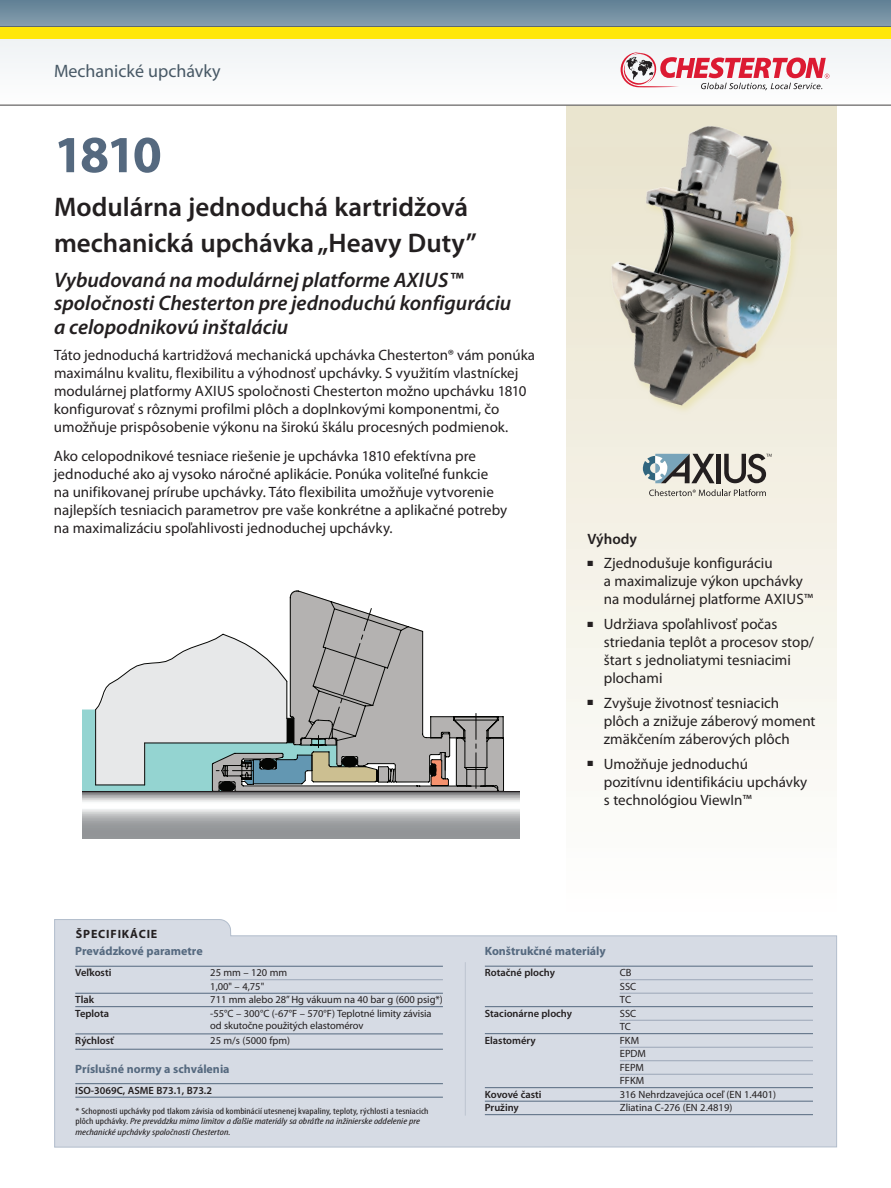
<style>
.page{position:relative;width:891px;height:1188px;background:#fff}
.page>*{position:absolute;margin:0;border:0;box-sizing:border-box;transform-origin:0 0}
.t1{font:700 52.5px "Myriad Pro";color:#55697f}
.t2{font:600 27px/36px "Myriad Pro";color:#231f20}
.t3{font:italic 600 21px/23.2px "Myriad Pro";color:#231f20}
.t4{font:18px "Myriad Pro";color:#475865}
.t5{font:15px/18px "Myriad Pro";color:#231f20}
.t6{font:600 15px "Myriad Pro";color:#231f20}
.t7{font:700 12px "Myriad Pro";color:#55697f}
.t8{font:700 12px "Myriad Pro";letter-spacing:.07em;color:#231f20}
.t9{font:10.5px/13.5px "Myriad Pro";color:#231f20}
.t10{font:600 10.5px "Myriad Pro";color:#231f20}
.t11{font:italic condensed 9px/10.5px "Myriad Pro";color:#231f20;scale:1.27 1}
.s1{font-style:normal}
</style>
<div class="page">
<svg style="left:567px;top:105px;width:270px;height:664px"></svg>
<svg style="left:0;top:0;width:891px;height:27px;background:#718d9f"></svg>
<div style="left:0;top:39px;width:891px;height:66px;background:#f6f8f9"></div>
<svg style="left:621px;top:52px;width:208px;height:38px"></svg>
<div style="left:0;top:27px;width:891px;height:12px;background:#ffe709"></div>
<svg style="left:54px;top:919px;width:783px;height:229px;background:#d6dbe4"></svg>
<hr style="left:485px;top:966px;width:328px;height:1px;background:#55697f">
<hr style="left:620px;top:979px;width:193px;height:1px;background:#9ba6b7">
<hr style="left:620px;top:993px;width:193px;height:1px;background:#9ba6b7">
<hr style="left:485px;top:1006px;width:328px;height:1px;background:#55697f">
<hr style="left:620px;top:1020px;width:193px;height:1px;background:#9ba6b7">
<hr style="left:485px;top:1033px;width:328px;height:1px;background:#55697f">
<hr style="left:620px;top:1047px;width:193px;height:1px;background:#9ba6b7">
<hr style="left:620px;top:1060px;width:193px;height:1px;background:#9ba6b7">
<hr style="left:620px;top:1074px;width:193px;height:1px;background:#9ba6b7">
<hr style="left:485px;top:1087px;width:328px;height:1px;background:#55697f">
<hr style="left:485px;top:1101px;width:328px;height:1px;background:#55697f">
<hr style="left:485px;top:1114px;width:328px;height:1px;background:#55697f">
<hr style="left:75px;top:966px;width:368px;height:1px;background:#55697f">
<hr style="left:210px;top:979px;width:233px;height:1px;background:#9ba6b7">
<hr style="left:75px;top:993px;width:368px;height:1px;background:#55697f">
<hr style="left:75px;top:1006px;width:368px;height:1px;background:#55697f">
<hr style="left:75px;top:1034px;width:368px;height:1px;background:#55697f">
<hr style="left:75px;top:1049px;width:368px;height:1px;background:#55697f">
<hr style="left:75px;top:1083px;width:368px;height:1px;background:#55697f">
<hr style="left:75px;top:1097px;width:368px;height:1px;background:#55697f">
<hr style="left:465px;top:962px;width:1px;height:154px;background:#bdc4d0">
<svg style="left:289px;top:590px;width:63px;height:18px"></svg>
<svg style="left:82px;top:608px;width:437px;height:231px"></svg>
<svg style="left:649px;top:489px;width:117px;height:7px"></svg>
<svg style="left:643px;top:454px;width:72px;height:29px;background:#96a0a2"></svg>
<div style="left:716px;top:454px;width:5px;height:29px;background:#231f20"></div>
<svg style="left:724px;top:454px;width:48px;height:29px"></svg>
<img style="left:568px;top:123px;width:269px;height:314px">
<p class="t4" style="left:54px;top:60px;width:168px">Mechanické upchávky</p>
<h1 class="t1" style="left:54px;top:120px;width:109px">1810</h1>
<h2 class="t2" style="left:54px;top:188px;width:424px">Modulárna jednoduchá kartridžová mechanická upchávka „Heavy Duty”</h2>
<h3 class="t3" style="left:54px;top:268px;width:459px">Vybudovaná na modulárnej platforme AXIUS™ spoločnosti Chesterton pre jednoduchú konfiguráciu a celopodnikovú inštaláciu</h3>
<p class="t5" style="left:54px;top:346px;width:483px">Táto jednoduchá kartridžová mechanická upchávka Chesterton® vám ponúka maximálnu kvalitu, flexibilitu a výhodnosť upchávky. S využitím vlastníckej modulárnej platformy AXIUS spoločnosti Chesterton možno upchávku 1810 konfigurovať s rôznymi profilmi plôch a doplnkovými komponentmi, čo umožňuje prispôsobenie výkonu na širokú škálu procesných podmienok.</p>
<p class="t5" style="left:54px;top:446px;width:455px">Ako celopodnikové tesniace riešenie je upchávka 1810 efektívna pre jednoduché ako aj vysoko náročné aplikácie. Ponúka voliteľné funkcie na unifikovanej prírube upchávky. Táto flexibilita umožňuje vytvorenie najlepších tesniacich parametrov pre vaše konkrétne a aplikačné potreby na maximalizáciu spoľahlivosti jednoduchej upchávky.</p>
<p class="t6" style="left:587px;top:529px;width:51px">Výhody</p>
<p class="t5" style="left:604px;top:554px;width:211px;text-indent:-17px">■ Zjednodušuje konfiguráciu<br>a maximalizuje výkon upchávky na modulárnej platforme AXIUS™</p>
<p class="t5" style="left:604px;top:615px;width:212px;text-indent:-17px">■ Udržiava spoľahlivosť počas striedania teplôt a procesov stop/ štart s jednoliatymi tesniacimi plochami</p>
<p class="t5" style="left:604px;top:694px;width:213px;text-indent:-16px">■ Zvyšuje životnosť tesniacich plôch a znižuje záberový moment zmäkčením záberových plôch</p>
<p class="t5" style="left:604px;top:754px;width:205px;text-indent:-17px">■ Umožňuje jednoduchú pozitívnu identifikáciu upchávky s technológiou ViewIn™</p>
<p class="t8" style="left:76px;top:926px;width:83px">ŠPECIFIKÁCIE</p>
<p class="t7" style="left:75px;top:944px;width:129px">Prevádzkové parametre</p>
<p class="t10" style="left:75px;top:966px;width:38px">Veľkosti</p>
<p class="t9" style="left:210px;top:966px;width:78px">25 mm – 120 mm<br>1,00" – 4,75"</p>
<p class="t10" style="left:75px;top:993px;width:20px">Tlak</p>
<p class="t9" style="left:210px;top:993px;width:234px">711 mm alebo 28” Hg vákuum na 40 bar g (600 psig*)</p>
<p class="t10" style="left:75px;top:1007px;width:35px">Teplota</p>
<p class="t9" style="left:210px;top:1007px;width:223px;line-height:12px">-55°C – 300°C (-67°F – 570°F) Teplotné limity závisia od skutočne použitých elastomérov</p>
<p class="t10" style="left:75px;top:1034px;width:40px">Rýchlosť</p>
<p class="t9" style="left:210px;top:1034px;width:81px">25 m/s (5000 fpm)</p>
<p class="t7" style="left:75px;top:1061px;width:156px">Príslušné normy a schválenia</p>
<p class="t10" style="left:75px;top:1084px;width:138px">ISO-3069C, ASME B73.1, B73.2</p>
<p class="t11" style="left:76px;top:1106px;width:280px"><span class="s1">* Schopnosti upchávky pod tlakom závisia od kombinácií utesnenej kvapaliny, teploty, rýchlosti a tesniacich plôch upchávky.</span> Pre prevádzku mimo limitov a ďalšie materiály sa obráťte na inžinierske oddelenie pre mechanické upchávky spoločnosti Chesterton.</p>
<p class="t7" style="left:485px;top:944px;width:123px">Konštrukčné materiály</p>
<p class="t10" style="left:485px;top:966px;width:72px">Rotačné plochy</p>
<p class="t9" style="left:620px;top:966px;width:18px">CB<br>SSC<br>TC</p>
<p class="t10" style="left:485px;top:1007px;width:89px">Stacionárne plochy</p>
<p class="t9" style="left:620px;top:1006px;width:18px">SSC<br>TC</p>
<p class="t10" style="left:485px;top:1034px;width:52px">Elastoméry</p>
<p class="t9" style="left:620px;top:1033px;width:28px">FKM<br>EPDM<br>FEPM<br>FFKM</p>
<p class="t10" style="left:485px;top:1088px;width:58px">Kovové časti</p>
<p class="t9" style="left:620px;top:1087px;width:158px">316 Nehrdzavejúca oceľ (EN 1.4401)</p>
<p class="t10" style="left:485px;top:1101px;width:35px">Pružiny</p>
<p class="t9" style="left:620px;top:1101px;width:114px">Zliatina C-276 (EN 2.4819)</p>
</div>
